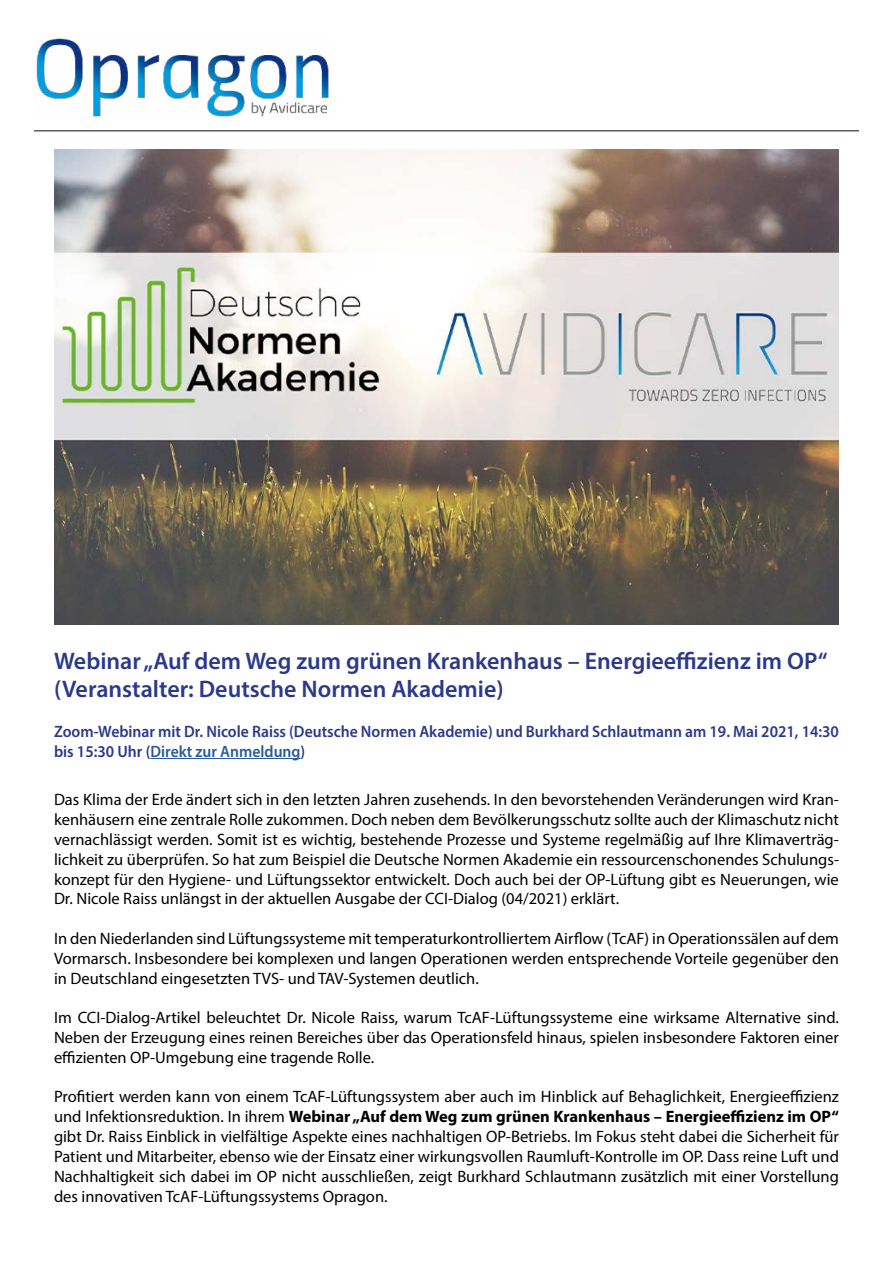
<style>
.page{position:relative;width:893px;height:1263px;background:#fff}
.page>*{position:absolute;margin:0;border:0;box-sizing:border-box;transform-origin:0 0}
.t1{font:600 24px/28.8px "Myriad Pro";color:#2b398c}
.t2{font:16.5px/19.8px "Myriad Pro";color:#000;text-align:justify}
.t3{font:600 16.5px/19.8px "Myriad Pro";color:#2b398c;scale:.95 1}
.s1{color:#275b9b}
.s2{font-weight:700}
</style>
<div class="page">
<img style="left:36px;top:38px;width:293px;height:79px">
<hr style="left:34px;top:130px;width:825px;height:1px;background:#595e5e">
<img style="left:54px;top:150px;width:785px;height:474px">
<hr style="left:150px;top:758px;width:151px;height:1px;background:#275b9b">
<h1 class="t1" style="left:54px;top:645px;width:775px">Webinar „Auf dem Weg zum grünen Krankenhaus – Energieeffizienz im OP“ (Veranstalter: Deutsche Normen Akademie)</h1>
<p class="t3" style="left:54px;top:721px;width:828px">Zoom-Webinar mit Dr. Nicole Raiss (Deutsche Normen Akademie) und Burkhard Schlautmann am 19. Mai 2021, 14:30 bis 15:30 Uhr (<span class="s1">Direkt zur Anmeldung</span>)</p>
<p class="t2" style="left:54px;top:790px;width:786px">Das Klima der Erde ändert sich in den letzten Jahren zusehends. In den bevorstehenden Veränderungen wird Kran&shy;kenhäusern eine zentrale Rolle zukommen. Doch neben dem Bevölkerungsschutz sollte auch der Klimaschutz nicht vernachlässigt werden. Somit ist es wichtig, bestehende Prozesse und Systeme regelmäßig auf Ihre Klimaverträg&shy;lichkeit zu überprüfen. So hat zum Beispiel die Deutsche Normen Akademie ein ressourcenschonendes Schulungs&shy;konzept für den Hygiene- und Lüftungssektor entwickelt. Doch auch bei der OP-Lüftung gibt es Neuerungen, wie Dr. Nicole Raiss unlängst in der aktuellen Ausgabe der CCI-Dialog (04/2021) erklärt.</p>
<p class="t2" style="left:54px;top:928px;width:786px">In den Niederlanden sind Lüftungssysteme mit temperaturkontrolliertem Airflow (TcAF) in Operationssälen auf dem Vormarsch. Insbesondere bei komplexen und langen Operationen werden entsprechende Vorteile gegenüber den in Deutschland eingesetzten TVS- und TAV-Systemen deutlich.</p>
<p class="t2" style="left:54px;top:1007px;width:786px">Im CCI-Dialog-Artikel beleuchtet Dr. Nicole Raiss, warum TcAF-Lüftungssysteme eine wirksame Alternative sind.<br>Neben der Erzeugung eines reinen Bereiches über das Operationsfeld hinaus, spielen insbesondere Faktoren einer effizienten OP-Umgebung eine tragende Rolle.</p>
<p class="t2" style="left:54px;top:1087px;width:786px">Profitiert werden kann von einem TcAF-Lüftungssystem aber auch im Hinblick auf Behaglichkeit, Energieeffizienz und Infektionsreduktion. In ihrem <span class="s2">Webinar „Auf dem Weg zum grünen Krankenhaus – Energieeffizienz im OP“ </span>gibt Dr. Raiss Einblick in vielfältige Aspekte eines nachhaltigen OP-Betriebs. Im Fokus steht dabei die Sicherheit für Patient und Mitarbeiter, ebenso wie der Einsatz einer wirkungsvollen Raumluft-Kontrolle im OP. Dass reine Luft und Nachhaltigkeit sich dabei im OP nicht ausschließen, zeigt Burkhard Schlautmann zusätzlich mit einer Vorstellung des innovativen TcAF-Lüftungssystems Opragon.</p>
</div>
